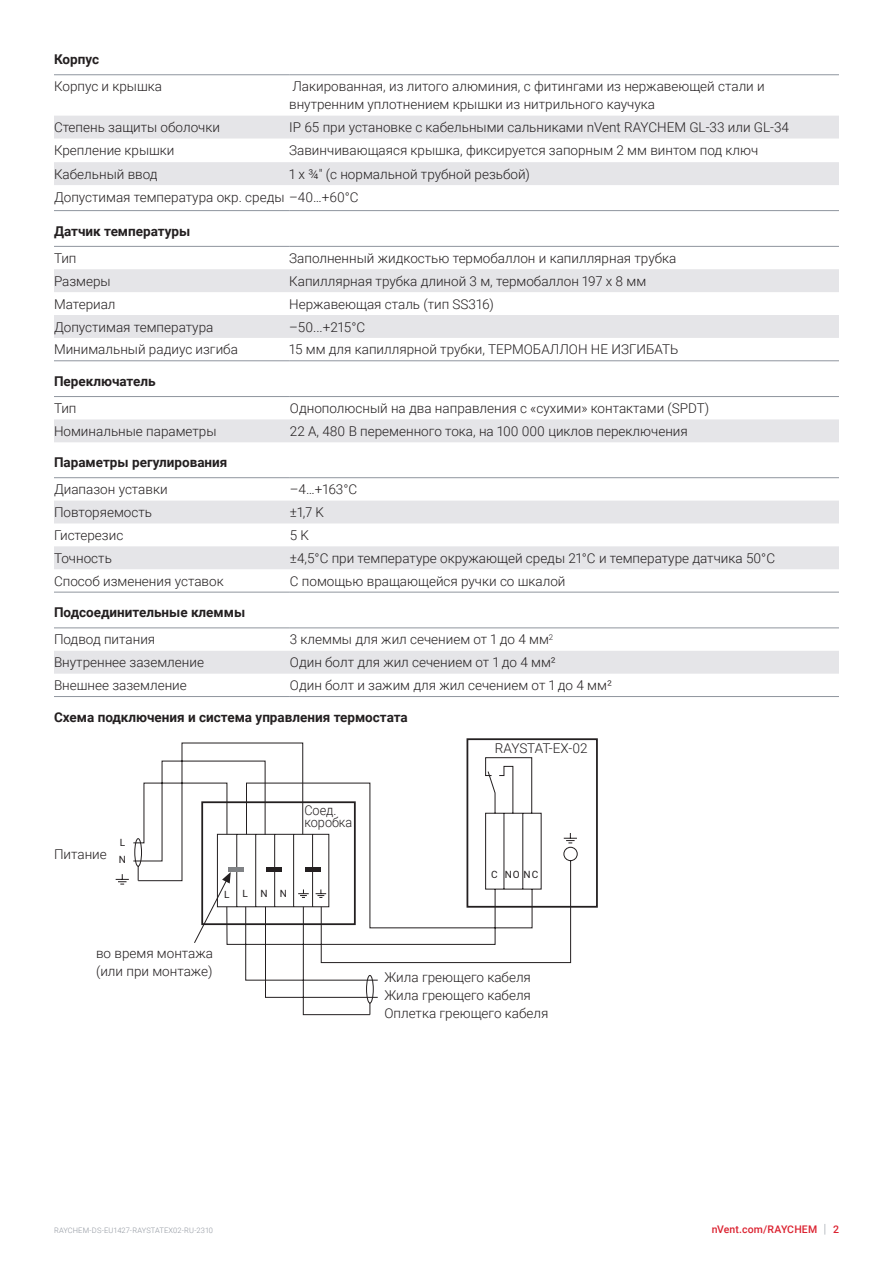
<style>
.page{position:relative;width:893px;height:1263px;background:#fff}
.page>*{position:absolute;margin:0;border:0;box-sizing:border-box;transform-origin:0 0}
.Bodytext_2{font:300 13.5px/18px "Roboto";color:#231f20}
.Table_Text{font:300 13.5px "Roboto";color:#231f20}
.Subhead_L-2{font:700 13.5px "Roboto";color:#231f20}
.Bodytext_1{font:300 13.5px/18px "Roboto";color:#231f20}
.Bodytext_1-2{font:300 13.5px/12px "Roboto";color:#231f20;scale:.94 1}
.t1{font:500 10.5px "Roboto";letter-spacing:.015em;color:#db2230}
.t2{font:10.05px "Roboto";letter-spacing:.365em;color:#231f20}
.t3{font:300 7.5px "Roboto";letter-spacing:.01em;color:#8f959e}
.s1{font-weight:300;font-size:12.6px;color:#8f959e}
</style>
<div class="page">
<svg style="left:54px;top:116px;width:785px;height:69px;fill:#e5e5e8"></svg>
<hr style="left:54px;top:210px;width:235px;height:1px;background:#8f959e">
<hr style="left:289px;top:210px;width:550px;height:1px;background:#8f959e">
<hr style="left:54px;top:74px;width:235px;height:1px;background:#8f959e">
<hr style="left:289px;top:74px;width:550px;height:1px;background:#8f959e">
<svg style="left:54px;top:269px;width:785px;height:69px;fill:#e5e5e8"></svg>
<hr style="left:54px;top:360px;width:235px;height:1px;background:#8f959e">
<hr style="left:289px;top:360px;width:550px;height:1px;background:#8f959e">
<hr style="left:54px;top:246px;width:235px;height:1px;background:#8f959e">
<hr style="left:289px;top:246px;width:550px;height:1px;background:#8f959e">
<div style="left:54px;top:419px;width:785px;height:23px;background:#e5e5e8"></div>
<hr style="left:54px;top:396px;width:236px;height:1px;background:#8f959e">
<hr style="left:290px;top:396px;width:549px;height:1px;background:#8f959e">
<svg style="left:54px;top:501px;width:785px;height:68px;fill:#e5e5e8"></svg>
<hr style="left:54px;top:592px;width:236px;height:1px;background:#8f959e">
<hr style="left:290px;top:592px;width:549px;height:1px;background:#8f959e">
<hr style="left:54px;top:477px;width:236px;height:1px;background:#8f959e">
<hr style="left:290px;top:477px;width:549px;height:1px;background:#8f959e">
<div style="left:54px;top:651px;width:785px;height:23px;background:#e5e5e8"></div>
<hr style="left:54px;top:696px;width:236px;height:1px;background:#8f959e">
<hr style="left:290px;top:696px;width:549px;height:1px;background:#8f959e">
<hr style="left:54px;top:627px;width:236px;height:1px;background:#8f959e">
<hr style="left:290px;top:627px;width:549px;height:1px;background:#8f959e">
<div style="left:466px;top:738px;width:132px;height:170px;border:2px solid #231f20"></div>
<svg style="left:133px;top:742px;width:445px;height:273px"></svg>
<p class="Subhead_L-2" style="left:54px;top:50px;width:47px">Корпус</p>
<p class="Bodytext_2" style="left:54px;top:77px;width:110px">Корпус и крышка</p>
<p class="Bodytext_2" style="left:289px;top:77px;width:477px">Лакированная, из литого алюминия, с фитингами из нержавеющей стали и внутренним уплотнением крышки из нитрильного каучука</p>
<p class="Bodytext_2" style="left:54px;top:118px;width:167px">Степень защиты оболочки</p>
<p class="Bodytext_2" style="left:289px;top:118px;width:501px">IP 65 при установке с кабельными сальниками nVent RAYCHEM GL-33 или GL-34</p>
<p class="Bodytext_2" style="left:54px;top:141px;width:122px">Крепление крышки</p>
<p class="Bodytext_2" style="left:289px;top:141px;width:471px">Завинчивающаяся крышка, фиксируется запорным 2 мм винтом под ключ</p>
<p class="Bodytext_2" style="left:54px;top:164px;width:105px">Кабельный ввод</p>
<p class="Bodytext_2" style="left:289px;top:164px;width:242px">1 х ¾" (с нормальной трубной резьбой)</p>
<p class="Table_Text" style="left:54px;top:187px;width:306px">Допустимая температура окр. среды –40…+60°С</p>
<p class="Subhead_L-2" style="left:54px;top:221px;width:138px">Датчик температуры</p>
<p class="Bodytext_2" style="left:54px;top:249px;width:24px">Тип</p>
<p class="Bodytext_2" style="left:289px;top:249px;width:389px">Заполненный жидкостью термобаллон и капиллярная трубка</p>
<p class="Bodytext_2" style="left:54px;top:271px;width:58px">Размеры</p>
<p class="Bodytext_2" style="left:289px;top:271px;width:359px">Капиллярная трубка длиной 3 м, термобаллон 197 х 8 мм</p>
<p class="Bodytext_2" style="left:54px;top:294px;width:63px">Материал</p>
<p class="Bodytext_2" style="left:289px;top:294px;width:206px">Нержавеющая сталь (тип SS316)</p>
<p class="Bodytext_2" style="left:54px;top:317px;width:161px">Допустимая температура</p>
<p class="Bodytext_2" style="left:289px;top:317px;width:78px">–50...+215°C</p>
<p class="Table_Text" style="left:54px;top:340px;width:185px">Минимальный радиус изгиба</p>
<p class="Table_Text" style="left:289px;top:340px;width:391px">15 мм для капиллярной трубки, ТЕРМОБАЛЛОН НЕ ИЗГИБАТЬ</p>
<p class="Subhead_L-2" style="left:54px;top:372px;width:103px">Переключатель</p>
<p class="Bodytext_2" style="left:54px;top:399px;width:24px">Тип</p>
<p class="Bodytext_2" style="left:290px;top:399px;width:421px">Однополюсный на два направления с «сухими» контактами (SPDT)</p>
<p class="Bodytext_2" style="left:54px;top:422px;width:164px">Номинальные параметры</p>
<p class="Bodytext_2" style="left:290px;top:422px;width:399px">22 А, 480 В переменного тока, на 100 000 циклов переключения</p>
<p class="Subhead_L-2" style="left:54px;top:453px;width:175px">Параметры регулирования</p>
<p class="Bodytext_2" style="left:54px;top:480px;width:115px">Диапазон уставки</p>
<p class="Bodytext_2" style="left:290px;top:480px;width:69px">–4…+163°С</p>
<p class="Bodytext_2" style="left:54px;top:503px;width:100px">Повторяемость</p>
<p class="Bodytext_2" style="left:290px;top:503px;width:36px">±1,7 K</p>
<p class="Bodytext_2" style="left:54px;top:526px;width:71px">Гистерезис</p>
<p class="Bodytext_2" style="left:290px;top:526px;width:21px">5 K</p>
<p class="Bodytext_2" style="left:54px;top:548px;width:59px">Точность</p>
<p class="Bodytext_2" style="left:290px;top:548px;width:487px">±4,5°С при температуре окружающей среды 21°С и температуре датчика 50°С</p>
<p class="Table_Text" style="left:54px;top:571px;width:171px">Способ изменения уставок</p>
<p class="Table_Text" style="left:290px;top:571px;width:277px">С помощью вращающейся ручки со шкалой</p>
<p class="Subhead_L-2" style="left:54px;top:603px;width:193px">Подсоединительные клеммы</p>
<p class="Bodytext_2" style="left:54px;top:630px;width:103px">Подвод питания</p>
<p class="Bodytext_2" style="left:290px;top:630px;width:265px">3 клеммы для жил сечением от 1 до 4 мм<sup>2</sup></p>
<p class="Bodytext_2" style="left:54px;top:653px;width:152px">Внутреннее заземление</p>
<p class="Bodytext_2" style="left:290px;top:653px;width:267px">Один болт для жил сечением от 1 до 4 мм²</p>
<p class="Table_Text" style="left:54px;top:676px;width:134px">Внешнее заземление</p>
<p class="Table_Text" style="left:290px;top:676px;width:323px">Один болт и зажим для жил сечением от 1 до 4 мм²</p>
<p class="Subhead_L-2" style="left:54px;top:707px;width:355px">Схема подключения и система управления термостата</p>
<p class="Bodytext_1" style="left:54px;top:845px;width:54px">Питание</p>
<p class="t2" style="left:120px;top:835px;width:7px">L</p>
<p class="t2" style="left:119px;top:853px;width:9px">N</p>
<p class="Bodytext_1-2" style="left:304px;top:803px;width:53px">Соед. коробка</p>
<p class="t2" style="left:224px;top:887px;width:7px">L</p>
<p class="t2" style="left:243px;top:887px;width:46px">LNN</p>
<p class="Bodytext_1" style="left:96px;top:943px;width:119px">во время монтажа (или при монтаже)</p>
<p class="Bodytext_1" style="left:495px;top:738px;width:94px">RAYSTAT-EX-02</p>
<p class="t2" style="left:491px;top:868px;width:49px">C NONC</p>
<p class="Bodytext_1" style="left:384px;top:968px;width:148px">Жила греющего кабеля</p>
<p class="Bodytext_1" style="left:384px;top:986px;width:148px">Жила греющего кабеля</p>
<p class="Bodytext_1" style="left:384px;top:1004px;width:166px">Оплетка греющего кабеля</p>
<p class="t3" style="left:54px;top:1225px;width:161px">RAYCHEM-DS-EU1427-RAYSTATEX02-RU-2310</p>
<p class="t1" style="left:712px;top:1222px;width:129px">nVent.com/RAYCHEM <span class="s1">|</span> 2</p>
</div>
